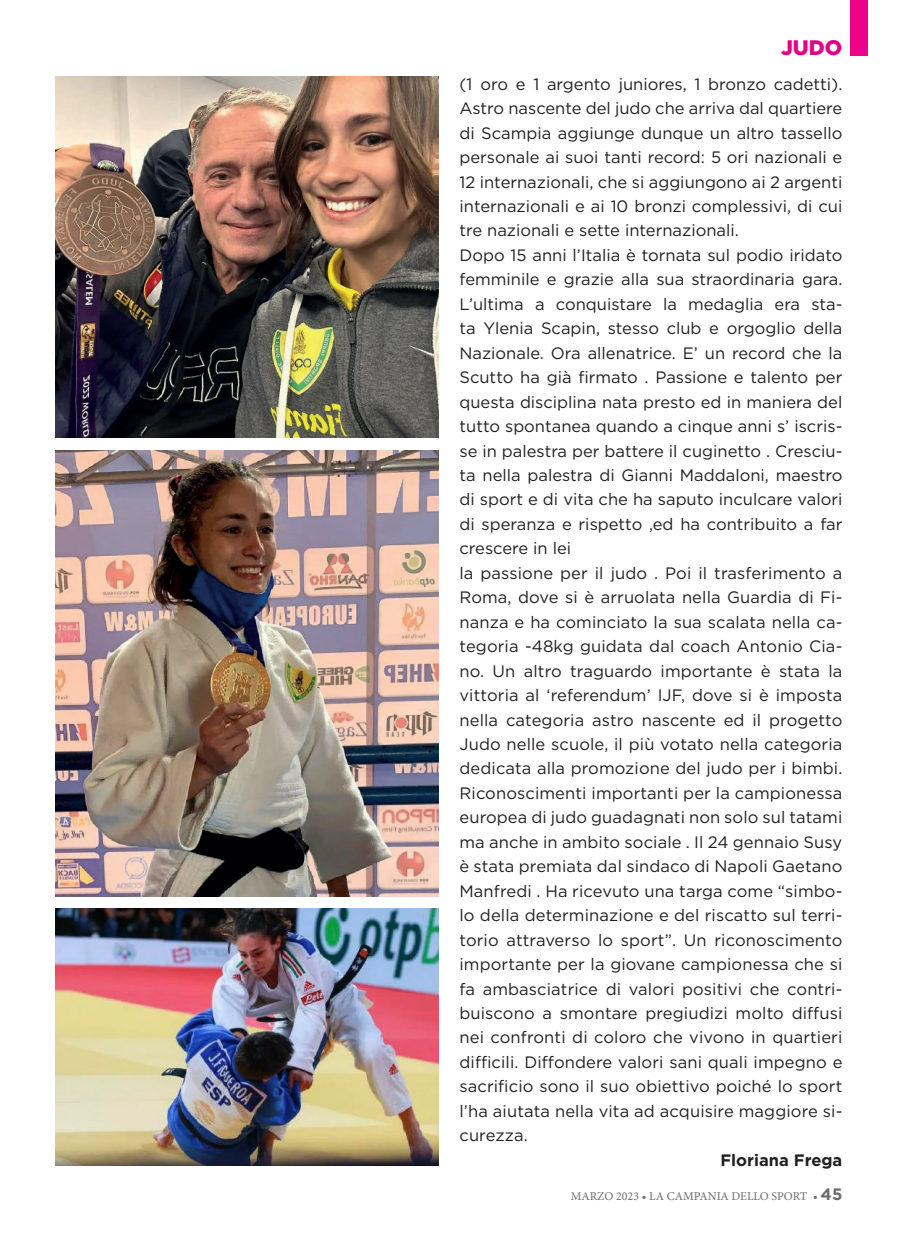
<style>
.page{position:relative;width:919px;height:1238px;background:#fff}
.page>*{position:absolute;margin:0;border:0;box-sizing:border-box;transform-origin:0 0}
.Header_master_page{font:900 21px "Gotham";color:#e10285}
.t1{font:16.5px/24.5px "Gotham";color:#231f20;text-align:justify}
.t2{font:700 16.5px "Gotham";color:#231f20}
.t3{font:12px "Minion Pro";color:#6c6d70}
.s1{font-family:"Gotham";font-weight:700;font-size:16.5px}
</style>
<div class="page">
<img style="left:55px;top:450px;width:383px;height:447px">
<img style="left:55px;top:908px;width:383px;height:257px">
<img style="left:55px;top:77px;width:383px;height:360px">
<div style="left:850px;top:0;width:17px;height:55px;background:#ed028c"></div>
<p class="Header_master_page" style="left:781px;top:33px;width:63px">JUDO</p>
<p class="t1" style="left:459px;top:71px;width:384px">(1 oro e 1 argento juniores, 1 bronzo cadetti).<br>Astro nascente del judo che arriva dal quartiere di Scampia aggiunge dunque un altro tassello personale ai suoi tanti record: 5 ori nazionali e 12 internazionali, che si aggiungono ai 2 argenti internazionali e ai 10 bronzi complessivi, di cui tre nazionali e sette internazionali.</p>
<p class="t1" style="left:459px;top:242px;width:384px">Dopo 15 anni l’Italia è tornata sul podio iridato femminile e grazie alla sua straordinaria gara.<br>L’ultima a conquistare la medaglia era sta&shy;ta Ylenia Scapin, stesso club e orgoglio della Nazionale. Ora allenatrice. E’ un record che la Scutto ha già firmato . Passione e talento per questa disciplina nata presto ed in maniera del tutto spontanea quando a cinque anni s’ iscris&shy;se in palestra per battere il cuginetto . Cresciu&shy;ta nella palestra di Gianni Maddaloni, maestro di sport e di vita che ha saputo inculcare valori di speranza e rispetto ,ed ha contribuito a far crescere in lei</p>
<p class="t1" style="left:459px;top:560px;width:384px">la passione per il judo . Poi il trasferimento a Roma, dove si è arruolata nella Guardia di Fi&shy;nanza e ha cominciato la sua scalata nella ca&shy;tegoria -48kg guidata dal coach Antonio Cia&shy;no. Un altro traguardo importante è stata la vittoria al ‘referendum’ IJF, dove si è imposta nella categoria astro nascente ed il progetto Judo nelle scuole, il più votato nella categoria dedicata alla promozione del judo per i bimbi.<br>Riconoscimenti importanti per la campionessa europea di judo guadagnati non solo sul tatami ma anche in ambito sociale . Il 24 gennaio Susy è stata premiata dal sindaco di Napoli Gaetano Manfredi . Ha ricevuto una targa come “simbo&shy;lo della determinazione e del riscatto sul terri&shy;torio attraverso lo sport”. Un riconoscimento importante per la giovane campionessa che si fa ambasciatrice di valori positivi che contri&shy;buiscono a smontare pregiudizi molto diffusi nei confronti di coloro che vivono in quartieri difficili. Diffondere valori sani quali impegno e sacrificio sono il suo obiettivo poiché lo sport l’ha aiutata nella vita ad acquisire maggiore si&shy;curezza.</p>
<p class="t2" style="left:720px;top:1148px;width:123px">Floriana Frega</p>
<p class="t3" style="left:570px;top:1188px;width:273px">MARZO 2023 • LA CAMPANIA DELLO SPORT • <span class="s1">45</span></p>
</div>
